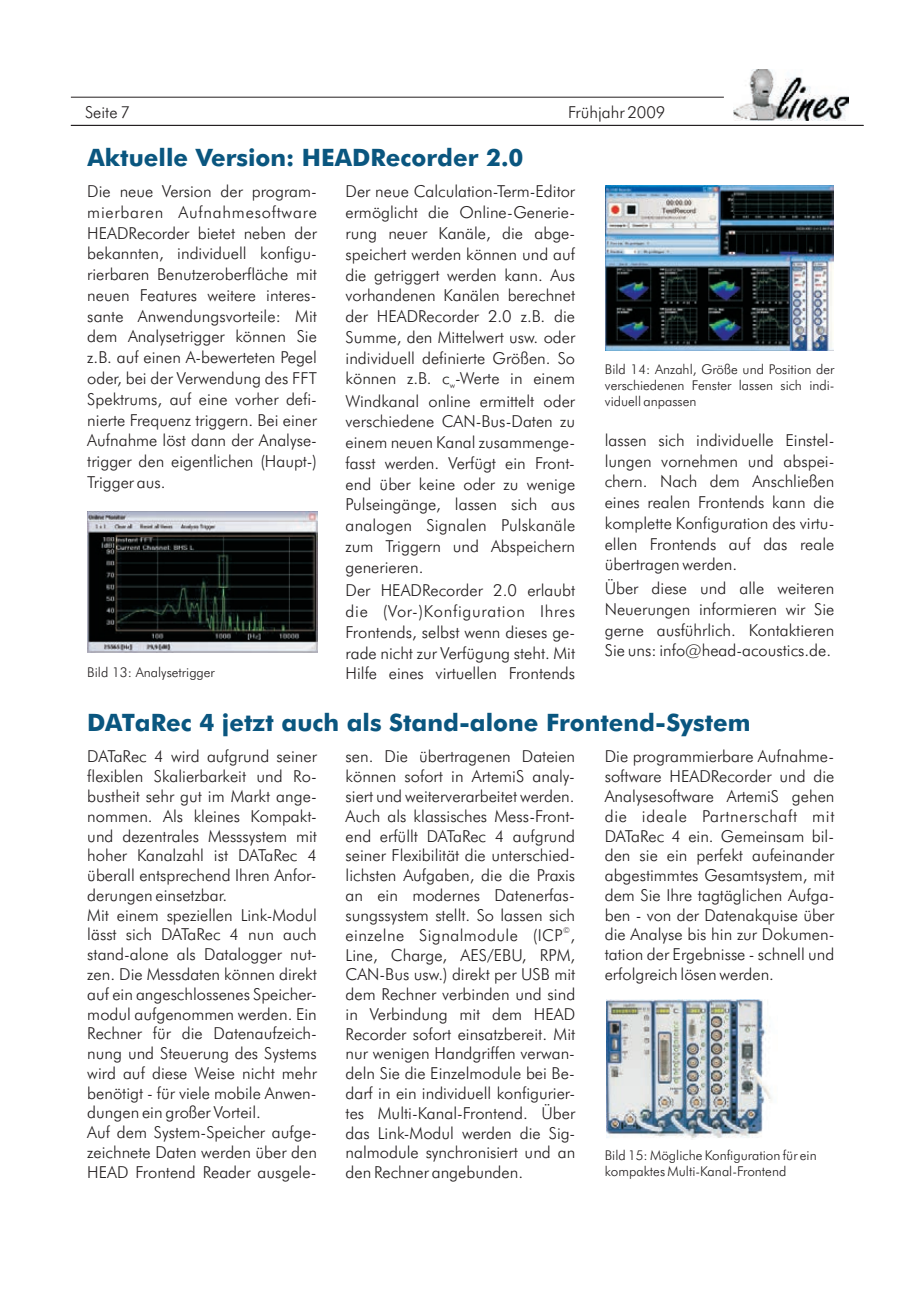
<style>
.page{position:relative;width:921px;height:1290px;background:#fff}
.page>*{position:absolute;margin:0;border:0;box-sizing:border-box;transform-origin:0 0}
.t1{font:700 24px "Futura Md BT";color:#0a567f}
.t2{font:16.5px/19.8px "Futura Lt BT";color:#231f20;text-align:justify}
.t3{font:13.5px/16.2px "Futura Lt BT";color:#231f20;text-align:justify}
.t4{font:8.25px "Futura Lt BT";color:#231f20}
</style>
<div class="page">
<img style="left:733px;top:70px;width:115px;height:51px">
<hr style="left:71px;top:97px;width:653px;height:1px;background:#231f20">
<hr style="left:71px;top:125px;width:793px;height:1px;background:#231f20">
<img style="left:605px;top:185px;width:229px;height:165px">
<img style="left:606px;top:1000px;width:166px;height:140px">
<img style="left:87px;top:511px;width:231px;height:141px">
<p class="t2" style="left:85px;top:104px;width:46px">Seite 7</p>
<p class="t2" style="left:568px;top:104px;width:99px">Frühjahr 2009</p>
<h1 class="t1" style="left:88px;top:147px;width:437px">Aktuelle Version: HEADRecorder 2.0</h1>
<p class="t2" style="left:87px;top:182px;width:231px;line-height:20.7px">Die neue Version der program&shy;mierbaren Aufnahmesoftware HEADRecorder bietet neben der bekannten, individuell konfigu&shy;rierbaren Benutzeroberfläche mit neuen Features weitere interes&shy;sante Anwendungsvorteile: Mit dem Analysetrigger können Sie z.B. auf einen A-bewerteten Pegel oder, bei der Verwendung des FFT Spektrums, auf eine vorher defi&shy;nierte Frequenz triggern. Bei einer Aufnahme löst dann der Analyse&shy;trigger den eigentlichen (Haupt-)<br>Trigger aus.</p>
<p class="t2" style="left:346px;top:183px;width:231px;line-height:20.7px">Der neue Calculation-Term-Editor ermöglicht die Online-Generie&shy;rung neuer Kanäle, die abge&shy;speichert werden können und auf die getriggert werden kann. Aus vorhandenen Kanälen berechnet der HEADRecorder 2.0 z.B. die Summe, den Mittelwert usw. oder individuell definierte Größen. So können z.B. c -Werte in einem</p>
<p class="t3" style="left:605px;top:362px;width:231px">Bild 14: Anzahl, Größe und Position der verschiedenen Fenster lassen sich indi&shy;viduell anpassen</p>
<p class="t4" style="left:450px;top:381px;width:7px">w</p>
<p class="t2" style="left:346px;top:392px;width:231px;line-height:20.7px">Windkanal online ermittelt oder verschiedene CAN-Bus-Daten zu einem neuen Kanal zusammenge&shy;fasst werden. Verfügt ein Front&shy;end über keine oder zu wenige Pulseingänge, lassen sich aus analogen Signalen Pulskanäle zum Triggern und Abspeichern generieren.</p>
<p class="t2" style="left:346px;top:582px;width:231px;line-height:20.7px">Der HEADRecorder 2.0 erlaubt die (Vor-)Konfiguration Ihres Frontends, selbst wenn dieses ge&shy;rade nicht zur Verfügung steht. Mit Hilfe eines virtuellen Frontends</p>
<p class="t2" style="left:605px;top:431px;width:231px;line-height:20.7px">lassen sich individuelle Einstel&shy;lungen vornehmen und abspei&shy;chern. Nach dem Anschließen eines realen Frontends kann die komplette Konfiguration des virtu&shy;ellen Frontends auf das reale übertragen werden.</p>
<p class="t2" style="left:605px;top:580px;width:231px;line-height:20.7px">Über diese und alle weiteren Neuerungen informieren wir Sie gerne ausführlich. Kontaktieren Sie uns: info@head-acoustics.de.</p>
<p class="t3" style="left:87px;top:665px;width:129px">Bild 13: Analysetrigger</p>
<h1 class="t1" style="left:87px;top:712px;width:665px">DATaRec 4 jetzt auch als Stand-alone Frontend-System</h1>
<p class="t2" style="left:87px;top:748px;width:231px;text-align:left">DATaRec 4 wird aufgrund seiner flexiblen Skalierbarkeit und Ro&shy;bustheit sehr gut im Markt ange&shy;nommen. Als kleines Kompakt&shy;und dezentrales Messsystem mit hoher Kanalzahl ist DATaRec 4 überall entsprechend Ihren Anfor&shy;derungen einsetzbar.<br>Mit einem speziellen Link-Modul lässt sich DATaRec 4 nun auch stand-alone als Datalogger nut&shy;zen. Die Messdaten können direkt auf ein angeschlossenes Speicher&shy;modul aufgenommen werden. Ein<br>Rechner für die Datenaufzeich&shy;nung und Steuerung des Systems wird auf diese Weise nicht mehr benötigt - für viele mobile Anwen&shy;dungen ein großer Vorteil.<br>Auf dem System-Speicher aufge&shy;zeichnete Daten werden über den<br>HEAD Frontend Reader ausgele-</p>
<p class="t2" style="left:346px;top:748px;width:231px">sen. Die übertragenen Dateien können sofort in ArtemiS analy&shy;siert und weiterverarbeitet werden.<br>Auch als klassisches Mess-Front&shy;end erfüllt DATaRec 4 aufgrund seiner Flexibilität die unterschied&shy;lichsten Aufgaben, die die Praxis an ein modernes Datenerfas&shy;sungssystem stellt. So lassen sich</p>
<p class="t4" style="left:563px;top:926px;width:8px">©</p>
<p class="t2" style="left:346px;top:927px;width:231px">einzelne Signalmodule (ICP , Line, Charge, AES/EBU, RPM, CAN-Bus usw.) direkt per USB mit dem Rechner verbinden und sind in Verbindung mit dem HEAD Recorder sofort einsatzbereit. Mit nur wenigen Handgriffen verwan&shy;deln Sie die Einzelmodule bei Be&shy;darf in ein individuell konfigurier&shy;tes Multi-Kanal-Frontend. Über das Link-Modul werden die Sig&shy;nalmodule synchronisiert und an den Rechner angebunden.</p>
<p class="t2" style="left:605px;top:748px;width:231px">Die programmierbare Aufnahme&shy;software HEADRecorder und die Analysesoftware ArtemiS gehen die ideale Partnerschaft mit DATaRec 4 ein. Gemeinsam bil&shy;den sie ein perfekt aufeinander abgestimmtes Gesamtsystem, mit dem Sie Ihre tagtäglichen Aufga&shy;ben - von der Datenakquise über die Analyse bis hin zur Dokumen&shy;tation der Ergebnisse - schnell und erfolgreich lösen werden.</p>
<p class="t3" style="left:605px;top:1148px;width:214px">Bild 15: Mögliche Konfiguration für ein kompaktes Multi-Kanal-Frontend</p>
</div>
